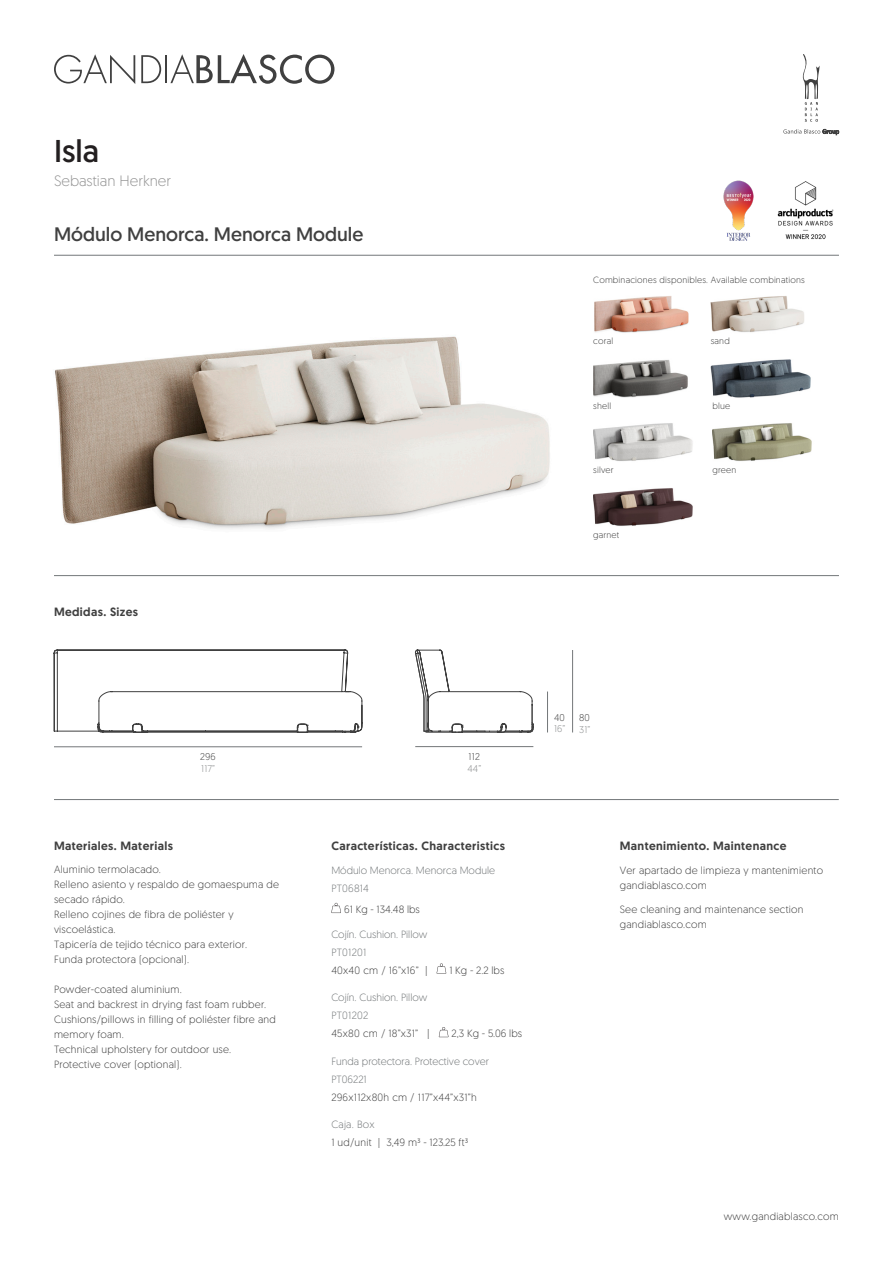
<style>
.page{position:relative;width:893px;height:1263px;background:#fff}
.page>*{position:absolute;margin:0;border:0;box-sizing:border-box;transform-origin:0 0}
.t1{font:31.5px "Geomanist";color:#231f20}
.t2{font:19.5px "Geomanist";color:#404040}
.t3{font:300 15px "Geomanist";color:#959595}
.europa_ingles{font:500 12px "Geomanist";letter-spacing:.03em;color:#404040}
.tabla_titulo_negro{font:300 10.5px/15px "Geomanist";letter-spacing:.02em;color:#404040}
.t4{font:300 10.5px "Geomanist";color:#737779}
.t5{font:300 10.5px "Geomanist";letter-spacing:.02em;color:#737779}
.tabla_titulo_negro-2{font:300 10.5px "Geomanist";color:#404040}
.t6{font:300 9.75px "Geomanist";letter-spacing:.02em;color:#8a8c8d}
.t7{font:300 9.75px "Geomanist";letter-spacing:.02em;color:#404040}
.t8{font:300 9px "Geomanist";letter-spacing:.02em;color:#404040}
</style>
<div class="page">
<svg style="left:54px;top:54px;width:81px;height:30px"></svg>
<svg style="left:141px;top:55px;width:20px;height:28px"></svg>
<hr style="left:165px;top:55px;width:2px;height:28px;background:#404040">
<svg style="left:170px;top:54px;width:164px;height:30px"></svg>
<svg style="left:802px;top:54px;width:18px;height:68px"></svg>
<svg style="left:783px;top:129px;width:56px;height:6px"></svg>
<img style="left:777px;top:181px;width:57px;height:59px">
<img style="left:723px;top:181px;width:30px;height:60px">
<img style="left:55px;top:336px;width:495px;height:193px">
<hr style="left:54px;top:255px;width:785px;height:1px;background:#737779">
<hr style="left:54px;top:575px;width:785px;height:1px;background:#737779">
<hr style="left:54px;top:799px;width:785px;height:1px;background:#737779">
<hr style="left:54px;top:746px;width:308px;height:1px;background:#737779">
<hr style="left:415px;top:746px;width:118px;height:1px;background:#737779">
<hr style="left:547px;top:691px;width:1px;height:41px;background:#737779">
<hr style="left:572px;top:650px;width:1px;height:82px;background:#737779">
<svg style="left:54px;top:650px;width:308px;height:83px"></svg>
<svg style="left:415px;top:649px;width:119px;height:84px"></svg>
<img style="left:712px;top:423px;width:100px;height:38px">
<img style="left:593px;top:423px;width:100px;height:38px">
<img style="left:593px;top:488px;width:100px;height:38px">
<img style="left:711px;top:359px;width:100px;height:39px">
<img style="left:594px;top:296px;width:95px;height:37px">
<img style="left:711px;top:296px;width:93px;height:36px">
<img style="left:593px;top:360px;width:95px;height:38px">
<svg style="left:331px;top:903px;width:10px;height:10px"></svg>
<svg style="left:437px;top:963px;width:9px;height:10px"></svg>
<svg style="left:439px;top:1027px;width:9px;height:10px"></svg>
<p class="t1" style="left:54px;top:130px;width:47px">Isla</p>
<p class="t3" style="left:54px;top:171px;width:119px">Sebastian Herkner</p>
<p class="t2" style="left:54px;top:221px;width:311px">Módulo Menorca. Menorca Module</p>
<p class="europa_ingles" style="left:54px;top:603px;width:86px">Medidas. Sizes</p>
<p class="t8" style="left:593px;top:274px;width:213px">Combinaciones disponibles. Available combinations</p>
<p class="t8" style="left:593px;top:335px;width:22px">coral</p>
<p class="t8" style="left:711px;top:335px;width:21px">sand</p>
<p class="t8" style="left:593px;top:400px;width:19px">shell</p>
<p class="t8" style="left:712px;top:400px;width:19px">blue</p>
<p class="t8" style="left:593px;top:464px;width:22px">silver</p>
<p class="t8" style="left:712px;top:464px;width:25px">green</p>
<p class="t8" style="left:593px;top:529px;width:28px">garnet</p>
<p class="t7" style="left:200px;top:751px;width:17px">296</p>
<p class="t6" style="left:201px;top:762px;width:15px">117”</p>
<p class="t7" style="left:469px;top:751px;width:13px">112</p>
<p class="t6" style="left:467px;top:762px;width:15px">44”</p>
<p class="europa_ingles" style="left:54px;top:838px;width:120px">Materiales. Materials</p>
<p class="europa_ingles" style="left:331px;top:838px;width:175px">Características. Characteristics</p>
<p class="tabla_titulo_negro" style="left:54px;top:862px;width:108px">Aluminio termolacado.</p>
<p class="tabla_titulo_negro" style="left:54px;top:877px;width:227px">Relleno asiento y respaldo de gomaespuma de secado rápido.</p>
<p class="tabla_titulo_negro" style="left:54px;top:907px;width:195px">Relleno cojines de fibra de poliéster y viscoelástica.<br>Tapicería de tejido técnico para exterior.</p>
<p class="tabla_titulo_negro" style="left:54px;top:952px;width:137px">Funda protectora (opcional).</p>
<p class="tabla_titulo_negro" style="left:54px;top:982px;width:129px">Powder-coated aluminium.</p>
<p class="tabla_titulo_negro" style="left:54px;top:997px;width:214px">Seat and backrest in drying fast foam rubber.</p>
<p class="tabla_titulo_negro" style="left:54px;top:1012px;width:223px">Cushions/pillows in filling of poliéster fibre and memory foam.</p>
<p class="tabla_titulo_negro" style="left:54px;top:1042px;width:179px">Technical upholstery for outdoor use.</p>
<p class="tabla_titulo_negro" style="left:54px;top:1057px;width:129px">Protective cover (optional).</p>
<p class="t4" style="left:331px;top:864px;width:165px">Módulo Menorca. Menorca Module</p>
<p class="t5" style="left:331px;top:882px;width:39px">PT06814</p>
<p class="tabla_titulo_negro-2" style="left:344px;top:903px;width:77px">61 Kg - 134.48 lbs</p>
<p class="t4" style="left:331px;top:927px;width:98px">Cojín. Cushion. Pillow</p>
<p class="t5" style="left:331px;top:945px;width:36px">PT01201</p>
<p class="tabla_titulo_negro" style="left:331px;top:962px;width:98px">40x40 cm / 16”x16” |</p>
<p class="tabla_titulo_negro" style="left:449px;top:962px;width:56px">1 Kg - 2.2 lbs</p>
<p class="t4" style="left:331px;top:991px;width:98px">Cojín. Cushion. Pillow</p>
<p class="t5" style="left:331px;top:1009px;width:38px">PT01202</p>
<p class="tabla_titulo_negro" style="left:331px;top:1026px;width:100px">45x80 cm / 18”x31” |</p>
<p class="tabla_titulo_negro" style="left:452px;top:1026px;width:72px">2,3 Kg - 5.06 lbs</p>
<p class="t4" style="left:331px;top:1054px;width:159px">Funda protectora. Protective cover</p>
<p class="t4" style="left:331px;top:1072px;width:37px">PT06221</p>
<p class="tabla_titulo_negro" style="left:331px;top:1089px;width:147px">296x112x80h cm / 117”x44”x31”h</p>
<p class="t4" style="left:331px;top:1118px;width:45px">Caja. Box</p>
<p class="tabla_titulo_negro" style="left:331px;top:1135px;width:138px">1 ud/unit | 3,49 m³ - 123.25 ft³</p>
<p class="t7" style="left:554px;top:711px;width:12px">40</p>
<p class="t6" style="left:554px;top:723px;width:13px">16”</p>
<p class="t7" style="left:579px;top:711px;width:12px">80</p>
<p class="t6" style="left:579px;top:723px;width:13px">31”</p>
<p class="europa_ingles" style="left:620px;top:838px;width:168px">Mantenimiento. Maintenance</p>
<p class="tabla_titulo_negro" style="left:620px;top:862px;width:205px">Ver apartado de limpieza y mantenimiento</p>
<p class="tabla_titulo_negro" style="left:620px;top:877px;width:88px">gandiablasco.com</p>
<p class="tabla_titulo_negro" style="left:620px;top:901px;width:185px">See cleaning and maintenance section</p>
<p class="tabla_titulo_negro" style="left:620px;top:916px;width:88px">gandiablasco.com</p>
<p class="tabla_titulo_negro" style="left:724px;top:1209px;width:116px">www.gandiablasco.com</p>
</div>
